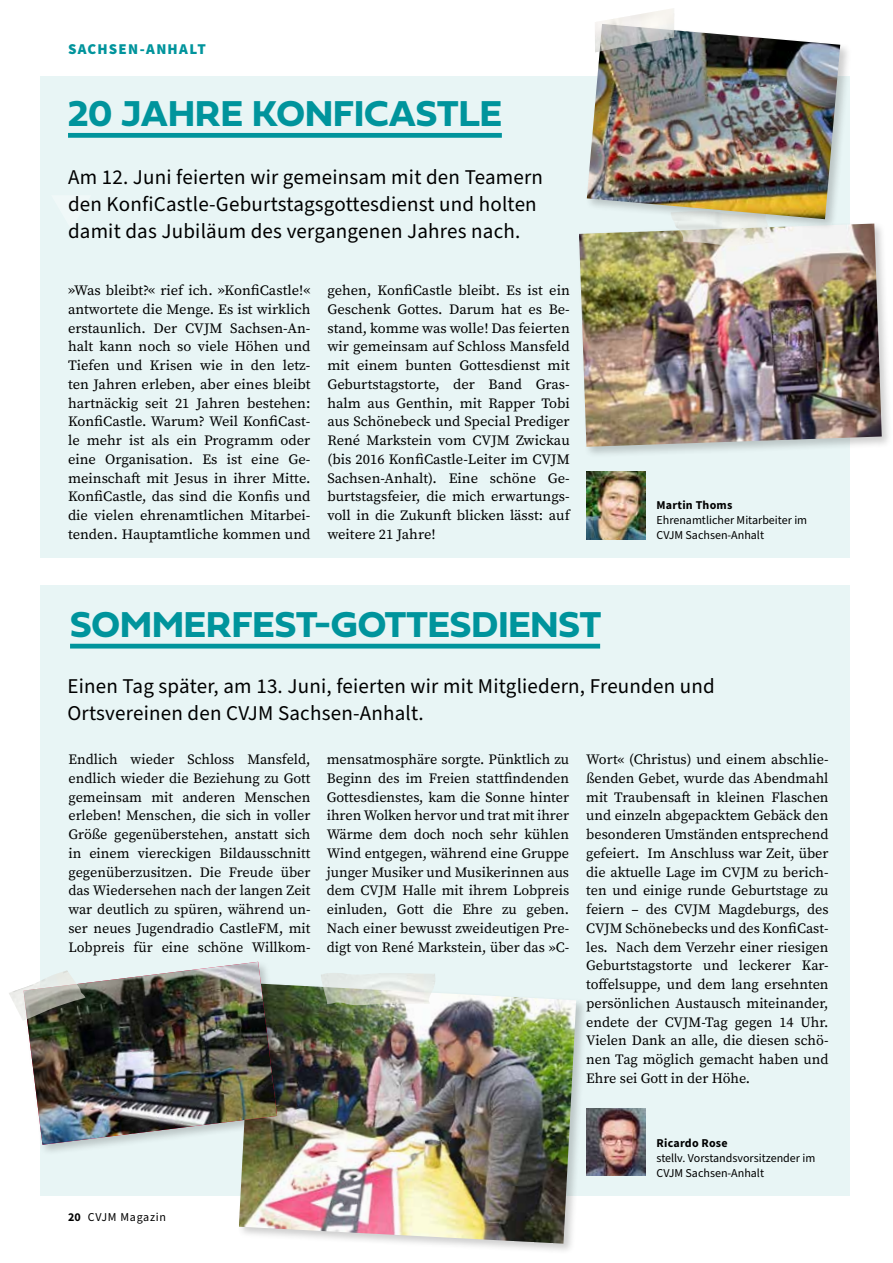
<style>
.page{position:relative;width:893px;height:1263px;background:#fff}
.page>*{position:absolute;margin:0;border:0;box-sizing:border-box;transform-origin:0 0}
.t1{font:37.5px "Fieldwork Geo Bold";color:#00949c}
.t2{font:21px/27px "Source Sans Pro";letter-spacing:.01em;color:#000}
.t3{font:900 15px "Source Sans Pro";letter-spacing:.08em;color:#00949c}
.t4{font:14.25px/18.8px "Source Serif Pro";color:#000;text-align:justify}
.t5{font:12px/15px "Source Sans Pro";color:#000}
.t6{font:700 12px "Source Sans Pro";letter-spacing:.02em;color:#000}
.t7{font:12px "Source Sans Pro";letter-spacing:.06em;color:#000}
.s1{font-weight:700}
</style>
<div class="page">
<div style="left:40px;top:585px;width:810px;height:610px;background:#e8f5f5"></div>
<div style="left:40px;top:77px;width:810px;height:481px;background:#e8f5f5"></div>
<img style="left:587px;top:472px;width:59px;height:67px">
<div style="left:68px;top:133px;width:434px;height:5px;background:#00949c"></div>
<img style="left:587px;top:1108px;width:59px;height:68px">
<hr style="left:70px;top:644px;width:530px;height:4px;background:#00949c">
<div style="left:577px;top:221px;width:316px;height:237px;background:#000;opacity:.2"></div>
<img style="left:579px;top:224px;width:303px;height:223px">
<div style="left:236px;top:981px;width:351px;height:274px;background:#000;opacity:.2"></div>
<img style="left:239px;top:983px;width:337px;height:261px">
<div style="left:22px;top:960px;width:266px;height:196px;background:#000;opacity:.2"></div>
<img style="left:24px;top:962px;width:253px;height:183px">
<img style="left:9px;top:970px;width:76px;height:51px">
<img style="left:671px;top:231px;width:103px;height:15px">
<div style="left:584px;top:22px;width:268px;height:209px;background:#000;opacity:.2"></div>
<img style="left:587px;top:24px;width:253px;height:195px">
<img style="left:595px;top:8px;width:79px;height:44px">
<img style="left:321px;top:973px;width:114px;height:32px">
<p class="t3" style="left:68px;top:38px;width:139px">SACHSEN-ANHALT</p>
<h1 class="t1" style="left:68px;top:84px;width:435px">20 JAHRE KONFICASTLE</h1>
<h2 class="t2" style="left:68px;top:164px;width:477px">Am 12. Juni feierten wir gemeinsam mit den Teamern den KonfiCastle-Geburtstagsgottesdienst und holten damit das Jubiläum des vergangenen Jahres nach.</h2>
<p class="t4" style="left:68px;top:281px;width:244px">»Was bleibt?« rief ich. »KonfiCastle!« antwortete die Menge. Es ist wirklich erstaunlich. Der CVJM Sachsen-An&shy;halt kann noch so viele Höhen und Tiefen und Krisen wie in den letz&shy;ten Jahren erleben, aber eines bleibt hartnäckig seit 21 Jahren bestehen:<br>KonfiCastle. Warum? Weil KonfiCast&shy;le mehr ist als ein Programm oder eine Organisation. Es ist eine Ge&shy;meinschaft mit Jesus in ihrer Mitte.<br>KonfiCastle, das sind die Konfis und die vielen ehrenamtlichen Mitarbei&shy;tenden. Hauptamtliche kommen und</p>
<p class="t4" style="left:327px;top:281px;width:244px">gehen, KonfiCastle bleibt. Es ist ein Geschenk Gottes. Darum hat es Be&shy;stand, komme was wolle! Das feierten wir gemeinsam auf Schloss Mansfeld mit einem bunten Gottesdienst mit Geburtstagstorte, der Band Gras&shy;halm aus Genthin, mit Rapper Tobi aus Schönebeck und Special Prediger René Markstein vom CVJM Zwickau (bis 2016 KonfiCastle-Leiter im CVJM Sachsen-Anhalt). Eine schöne Ge&shy;burtstagsfeier, die mich erwartungs&shy;voll in die Zukunft blicken lässt: auf weitere 21 Jahre!</p>
<h1 class="t1" style="left:70px;top:594px;width:533px">SOMMERFEST-GOTTESDIENST</h1>
<p class="t6" style="left:657px;top:497px;width:77px">Martin Thoms</p>
<p class="t5" style="left:657px;top:513px;width:152px">Ehrenamtlicher Mitarbeiter im<br>CVJM Sachsen-Anhalt</p>
<h2 class="t2" style="left:68px;top:673px;width:649px">Einen Tag später, am 13. Juni, feierten wir mit Mitgliedern, Freunden und<br>Ortsvereinen den CVJM Sachsen-Anhalt.</h2>
<p class="t4" style="left:68px;top:750px;width:244px">Endlich wieder Schloss Mansfeld, endlich wieder die Beziehung zu Gott gemeinsam mit anderen Menschen erleben! Menschen, die sich in voller Größe gegenüberstehen, anstatt sich in einem viereckigen Bildausschnitt gegenüberzusitzen. Die Freude über das Wiedersehen nach der langen Zeit war deutlich zu spüren, während un&shy;ser neues Jugendradio CastleFM, mit Lobpreis für eine schöne Willkom-</p>
<p class="t4" style="left:327px;top:750px;width:244px">mensatmosphäre sorgte. Pünktlich zu Beginn des im Freien stattfindenden Gottesdienstes, kam die Sonne hinter ihren Wolken hervor und trat mit ihrer Wärme dem doch noch sehr kühlen Wind entgegen, während eine Gruppe junger Musiker und Musikerinnen aus dem CVJM Halle mit ihrem Lobpreis einluden, Gott die Ehre zu geben.<br>Nach einer bewusst zweideutigen Pre&shy;digt von René Markstein, über das »C-</p>
<p class="t4" style="left:586px;top:750px;width:244px">Wort« (Christus) und einem abschlie&shy;ßenden Gebet, wurde das Abendmahl mit Traubensaft in kleinen Flaschen und einzeln abgepacktem Gebäck den besonderen Umständen entsprechend gefeiert. Im Anschluss war Zeit, über die aktuelle Lage im CVJM zu berich&shy;ten und einige runde Geburtstage zu feiern – des CVJM Magdeburgs, des CVJM Schönebecks und des KonfiCast&shy;les. Nach dem Verzehr einer riesigen Geburtstagstorte und leckerer Kar&shy;toffelsuppe, und dem lang ersehnten persönlichen Austausch miteinander, endete der CVJM-Tag gegen 14 Uhr.<br>Vielen Dank an alle, die diesen schö&shy;nen Tag möglich gemacht haben und Ehre sei Gott in der Höhe.</p>
<p class="t7" style="left:68px;top:1209px;width:100px"><span class="s1">20</span> CVJM Magazin</p>
<p class="t6" style="left:657px;top:1135px;width:73px">Ricardo Rose</p>
<p class="t5" style="left:657px;top:1151px;width:160px">stellv. Vorstandsvorsitzender im<br>CVJM Sachsen-Anhalt</p>
</div>
